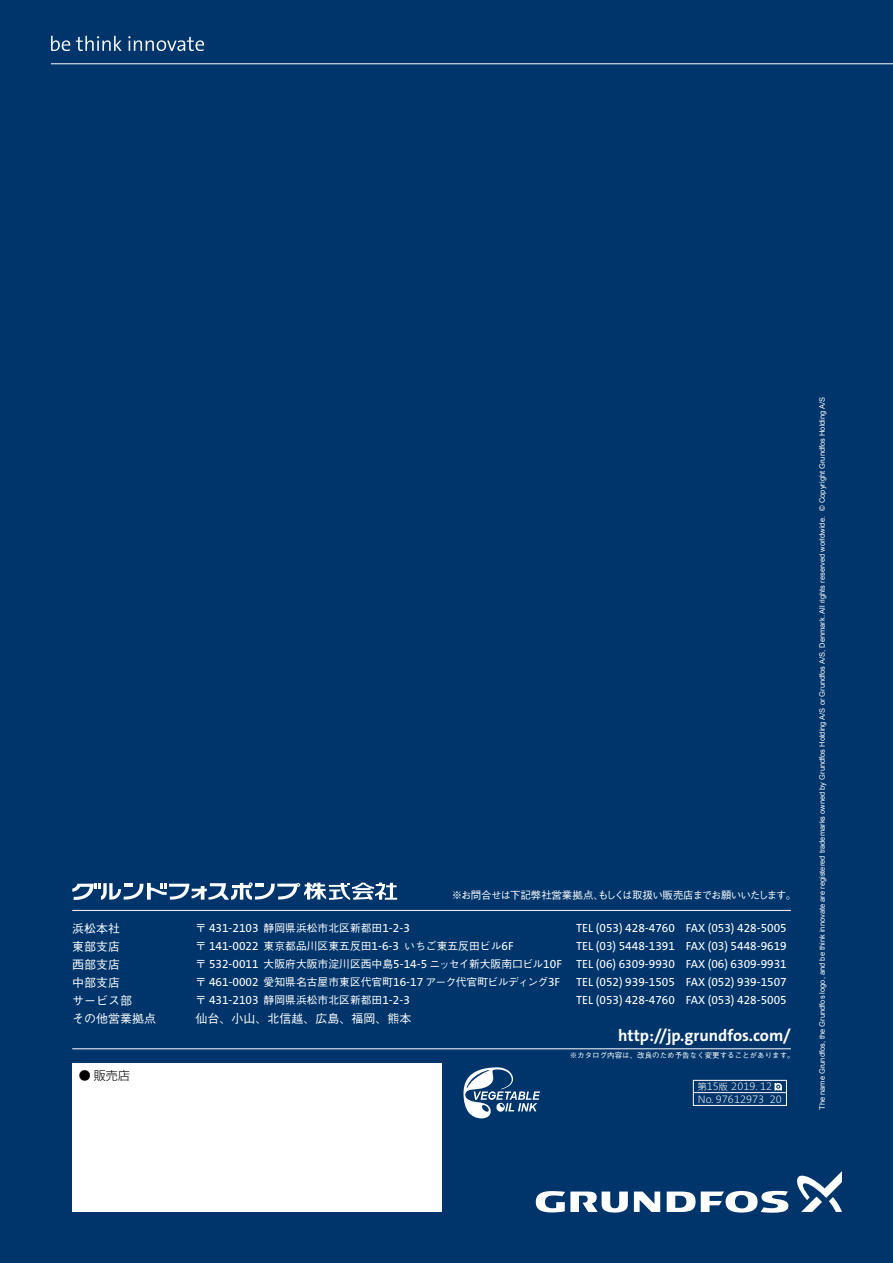
<style>
.page{position:relative;width:893px;height:1263px;background:#00356b}
.page>*{position:absolute;margin:0;border:0;box-sizing:border-box;transform-origin:0 0}
.t1{font:16.5px "Grundfos The Sans V2 OT 7 B";color:#fff}
.t2{font:500 12px "Gothic BBB Pro";color:#fff}
.t3{font:300 12px "Shin Go Pro";color:#000}
.t4{font:11.85px "Grundfos The Sans V2 OT 5 R";color:#fff}
.t5{font:10.95px/12.8px "Grundfos The Sans V2 OT 2 XL";color:#fff}
.t6{font:500 10.8px "Gothic BBB Pro";color:#fff}
.t7{font:500 10.5px "Gothic BBB Pro";letter-spacing:-.05em;color:#fff}
.t8{font:7.5px "Arial";color:#fff}
.t9{font:500 7.5px "Gothic BBB Pro";color:#fff}
.s1{font-family:"Gothic BBB Pro";font-weight:500;font-size:10.8px}
.s2{font-family:"Grundfos The Sans V2 OT 5 R";font-weight:400;font-size:11.85px}
.s3{font-family:"Shin Go Pro";font-weight:300;font-size:9px}
</style>
<div class="page">
<hr style="left:51px;top:63px;width:842px;height:1px;background:#fff">
<svg style="left:51px;top:36px;width:19px;height:15px"></svg>
<svg style="left:76px;top:36px;width:46px;height:15px"></svg>
<svg style="left:128px;top:36px;width:76px;height:15px"></svg>
<svg style="left:634px;top:1191px;width:26px;height:21px"></svg>
<svg style="left:536px;top:1191px;width:92px;height:21px"></svg>
<svg style="left:667px;top:1191px;width:121px;height:22px"></svg>
<svg style="left:797px;top:1171px;width:45px;height:41px"></svg>
<svg style="left:463px;top:1067px;width:77px;height:51px"></svg>
<hr style="left:72px;top:1048px;width:719px;height:1px;background:#fff">
<svg style="left:72px;top:882px;width:325px;height:18px"></svg>
<hr style="left:72px;top:910px;width:719px;height:1px;background:#fff">
<div style="left:72px;top:1063px;width:370px;height:149px;background:#fff"></div>
<hr style="left:694px;top:1092px;width:92px;height:1px;background:#fff">
<svg style="left:774px;top:1083px;width:8px;height:7px"></svg>
<div style="left:693px;top:1080px;width:94px;height:26px;border:1px solid #fff"></div>
<p class="t7" style="left:452px;top:887px;width:346px">※お問合せは下記弊社営業拠点、もしくは取扱い販売店までお願いいたします。</p>
<p class="t2" style="left:72px;top:919px;width:49px">浜松本社</p>
<p class="t4" style="left:196px;top:920px;width:216px"><span class="s1">〒</span> 431-2103 <span class="s1">静岡県浜松市北区新都田</span>1-2-3</p>
<p class="t4" style="left:576px;top:920px;width:212px">TEL (053) 428-4760 FAX (053) 428-5005</p>
<p class="t2" style="left:72px;top:937px;width:49px">東部支店</p>
<p class="t6" style="left:196px;top:937px;width:319px">〒 <span class="s2">141-0022</span> 東京都品川区東五反田<span class="s2">1-6-3</span> いちご東五反田ビル<span class="s2">6F</span></p>
<p class="t4" style="left:576px;top:938px;width:212px">TEL (03) 5448-1391 FAX (03) 5448-9619</p>
<p class="t2" style="left:72px;top:955px;width:49px">西部支店</p>
<p class="t4" style="left:196px;top:956px;width:593px"><span class="s1">〒</span> 532-0011 <span class="s1">大阪府大阪市淀川区西中島</span>5-14-5 <span class="s1">ニッセイ新大阪南口ビル</span>10F TEL (06) 6309-9930 FAX (06) 6309-9931</p>
<p class="t2" style="left:72px;top:973px;width:49px">中部支店</p>
<p class="t6" style="left:196px;top:973px;width:366px">〒 <span class="s2">461-0002</span> 愛知県名古屋市東区代官町<span class="s2">16-17</span> アーク代官町ビルディング<span class="s2">3F</span></p>
<p class="t4" style="left:576px;top:974px;width:212px">TEL (052) 939-1505 FAX (052) 939-1507</p>
<p class="t2" style="left:72px;top:991px;width:61px">サービス部</p>
<p class="t4" style="left:196px;top:992px;width:216px"><span class="s1">〒</span> 431-2103 <span class="s1">静岡県浜松市北区新都田</span>1-2-3</p>
<p class="t4" style="left:576px;top:992px;width:212px">TEL (053) 428-4760 FAX (053) 428-5005</p>
<p class="t2" style="left:72px;top:1009px;width:85px">その他営業拠点</p>
<p class="t2" style="left:196px;top:1009px;width:217px">仙台、小山、北信越、広島、福岡、熊本</p>
<h1 class="t1" style="left:618px;top:1025px;width:174px">http://jp.grundfos.com/</h1>
<p class="t9" style="left:570px;top:1049px;width:226px">※カタログ内容は、改良のため予告なく変更することがあります。</p>
<p class="t3" style="left:79px;top:1066px;width:53px">● 販売店</p>
<p class="t5" style="left:698px;top:1080px;width:86px"><span class="s3">第</span>15<span class="s3">版</span> 2019. 12<br>No. 97612973 20</p>
<p class="t8" style="left:817px;top:511px;width:115px;rotate:-90deg">© Copyright Grundfos Holding A/S</p>
<p class="t8" style="left:817px;top:1110px;width:595px;rotate:-90deg">The name Grundfos, the Grundfos logo, and be think innovate are registered trademarks owned by Grundfos Holding A/S or Grundfos A/S, Denmark. All rights reserved worldwide.</p>
</div>
